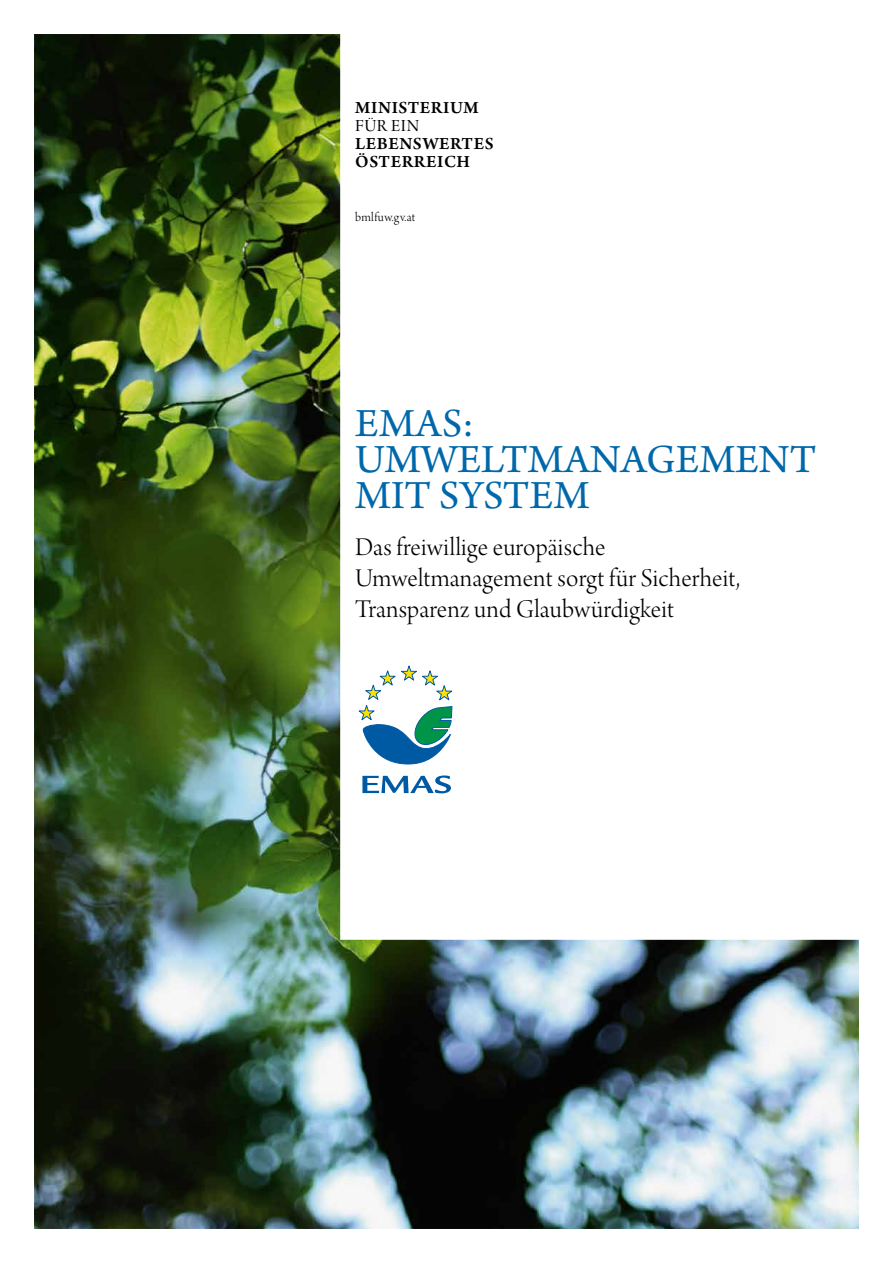
<style>
.page{position:relative;width:893px;height:1263px;background:#fff}
.page>*{position:absolute;margin:0;border:0;box-sizing:border-box;transform-origin:0 0}
.t1{font:42px/36px "Arno Pro";color:#0068aa}
.t2{font:27px/31.2px "Arno Pro Light Display";letter-spacing:.01em;color:#000}
.t3{font:600 18px/18px "Arno Pro";letter-spacing:.035em;color:#000}
.t4{font:18px "Arno Pro Display";letter-spacing:.035em;color:#000}
.t5{font:13.5px "Arno Pro Light Display";letter-spacing:.025em;color:#000}
</style>
<div class="page">
<img style="left:34px;top:34px;width:825px;height:1195px">
<p class="t3" style="left:355px;top:100px;width:125px">MINISTERIUM</p>
<p class="t4" style="left:355px;top:116px;width:65px">FÜR EIN</p>
<p class="t3" style="left:355px;top:136px;width:140px">LEBENSWERTES<br>ÖSTERREICH</p>
<p class="t5" style="left:355px;top:210px;width:62px">bmlfuw.gv.at</p>
<h1 class="t1" style="left:355px;top:407px;width:463px">EMAS:<br>UMWELTMANAGEMENT<br>MIT SYSTEM</h1>
<p class="t2" style="left:355px;top:533px;width:386px">Das freiwillige europäische<br>Umweltmanagement sorgt für Sicherheit,<br>Transparenz und Glaubwürdigkeit</p>
</div>
